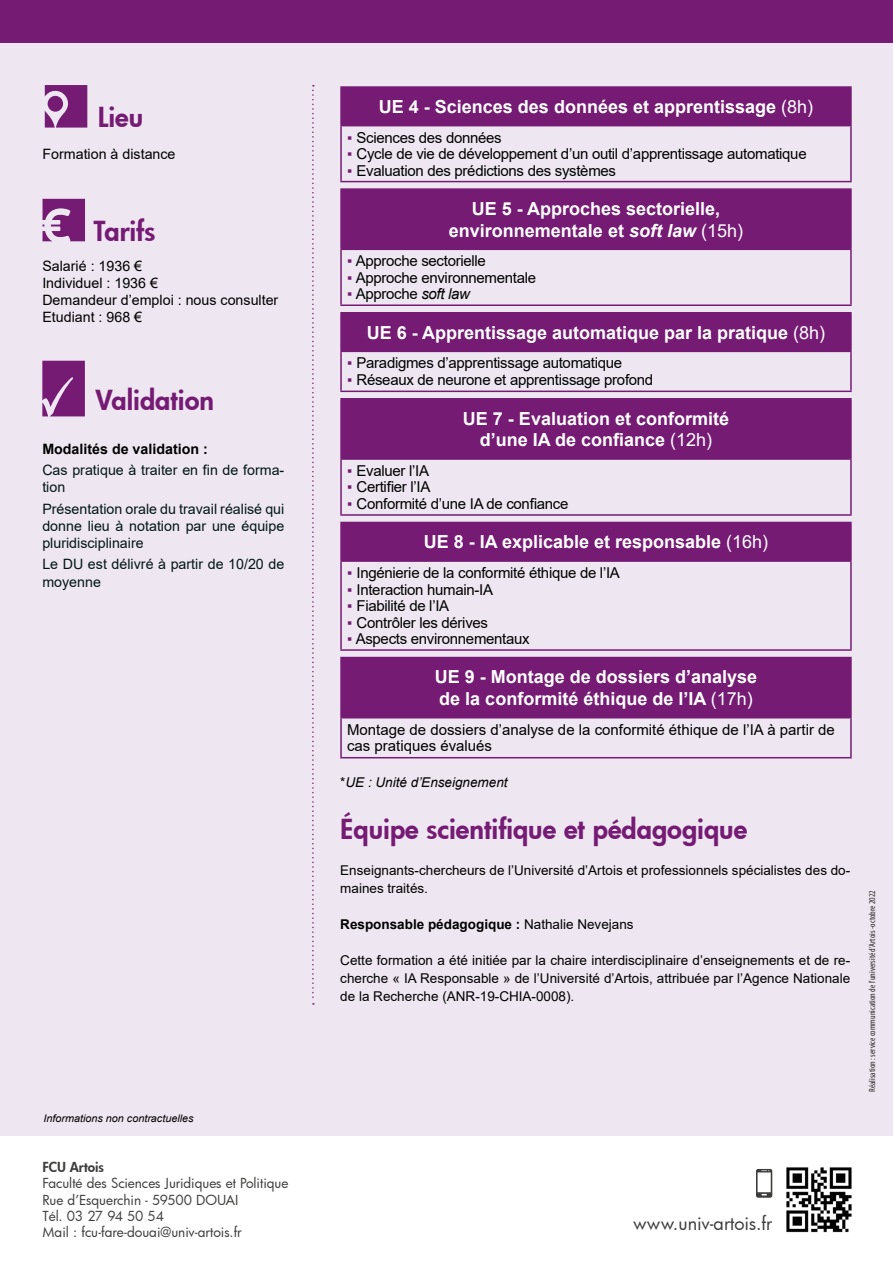
<style>
.page{position:relative;width:893px;height:1263px;background:#fff}
.page>*{position:absolute;margin:0;border:0;box-sizing:border-box;transform-origin:0 0}
.t1{font:800 27px "Futura";color:#751b74}
.t2{font:700 18px/21.6px "Arial";color:#fff;text-align:center}
.t3{font:18px "Futura";color:#3c3c3b}
.t4{font:15px "Arial";letter-spacing:-.02em;color:#000}
.t5{font:15px/16.5px "Arial";color:#000}
.t6{font:14.25px/17.1px "Arial";color:#031617}
.t7{font:14.25px/17.1px "Arial";color:#000}
.t8{font:700 14.25px "Arial";color:#000}
.t9{font:13.5px/18px "Arial";color:#000}
.t10{font:13.5px/16.2px "Futura";letter-spacing:-.005em;color:#3c3c3b}
.t11{font:700 13.5px "Arial";color:#000}
.t12{font:italic 13.5px "Arial";color:#000}
.t13{font:800 13.5px "Futura";color:#3c3c3b}
.t14{font:italic 10.5px "Arial";color:#000}
.t15{font:condensed 9px "Myriad Pro";color:#282827}
.s1{font-weight:400}
.s2{color:#751b74}
.s3{font-style:italic}
.s4{font-style:normal}
</style>
<div class="page">
<div style="left:0;top:43px;width:893px;height:1093px;background:#eee7f2"></div>
<div style="left:0;top:0;width:893px;height:43px;background:#751b74"></div>
<svg style="left:312px;top:85px;width:2px;height:920px"></svg>
<svg style="left:43px;top:199px;width:42px;height:42px"></svg>
<svg style="left:45px;top:85px;width:42px;height:43px"></svg>
<svg style="left:42px;top:361px;width:43px;height:55px;background:#823181"></svg>
<img style="left:786px;top:1167px;width:66px;height:66px">
<svg style="left:756px;top:1169px;width:16px;height:29px"></svg>
<div style="left:341px;top:87px;width:510px;height:39px;background:#751b74"></div>
<hr style="left:340px;top:126px;width:2px;height:55px;background:#751b74">
<hr style="left:850px;top:126px;width:2px;height:55px;background:#751b74">
<hr style="left:340px;top:181px;width:512px;height:1px;background:#751b74">
<hr style="left:340px;top:86px;width:512px;height:2px;background:#751b74">
<hr style="left:340px;top:88px;width:2px;height:37px;background:#751b74">
<hr style="left:850px;top:88px;width:2px;height:37px;background:#751b74">
<hr style="left:340px;top:125px;width:512px;height:1px;background:#751b74">
<div style="left:341px;top:189px;width:510px;height:60px;background:#751b74"></div>
<hr style="left:340px;top:250px;width:2px;height:54px;background:#751b74">
<hr style="left:850px;top:250px;width:2px;height:54px;background:#751b74">
<hr style="left:340px;top:304px;width:512px;height:2px;background:#751b74">
<hr style="left:340px;top:188px;width:512px;height:2px;background:#751b74">
<hr style="left:340px;top:190px;width:2px;height:59px;background:#751b74">
<hr style="left:850px;top:190px;width:2px;height:59px;background:#751b74">
<hr style="left:340px;top:249px;width:512px;height:1px;background:#751b74">
<div style="left:341px;top:313px;width:510px;height:38px;background:#751b74"></div>
<hr style="left:340px;top:352px;width:2px;height:39px;background:#751b74">
<hr style="left:850px;top:352px;width:2px;height:39px;background:#751b74">
<hr style="left:340px;top:391px;width:512px;height:1px;background:#751b74">
<hr style="left:340px;top:312px;width:512px;height:1px;background:#751b74">
<hr style="left:340px;top:313px;width:2px;height:38px;background:#751b74">
<hr style="left:850px;top:313px;width:2px;height:38px;background:#751b74">
<hr style="left:340px;top:351px;width:512px;height:1px;background:#751b74">
<div style="left:341px;top:399px;width:510px;height:60px;background:#751b74"></div>
<hr style="left:340px;top:460px;width:2px;height:54px;background:#751b74">
<hr style="left:850px;top:460px;width:2px;height:54px;background:#751b74">
<hr style="left:340px;top:514px;width:512px;height:2px;background:#751b74">
<hr style="left:340px;top:398px;width:512px;height:2px;background:#751b74">
<hr style="left:340px;top:400px;width:2px;height:58px;background:#751b74">
<hr style="left:850px;top:400px;width:2px;height:58px;background:#751b74">
<hr style="left:340px;top:458px;width:512px;height:2px;background:#751b74">
<div style="left:341px;top:522px;width:510px;height:39px;background:#751b74"></div>
<hr style="left:340px;top:562px;width:2px;height:87px;background:#751b74">
<hr style="left:850px;top:562px;width:2px;height:87px;background:#751b74">
<hr style="left:340px;top:649px;width:512px;height:2px;background:#751b74">
<hr style="left:340px;top:522px;width:512px;height:1px;background:#751b74">
<hr style="left:340px;top:523px;width:2px;height:37px;background:#751b74">
<hr style="left:850px;top:523px;width:2px;height:37px;background:#751b74">
<hr style="left:340px;top:560px;width:512px;height:2px;background:#751b74">
<div style="left:341px;top:657px;width:510px;height:61px;background:#751b74"></div>
<hr style="left:340px;top:718px;width:2px;height:39px;background:#751b74">
<hr style="left:850px;top:718px;width:2px;height:39px;background:#751b74">
<hr style="left:340px;top:757px;width:512px;height:1px;background:#751b74">
<hr style="left:340px;top:657px;width:512px;height:1px;background:#751b74">
<hr style="left:340px;top:658px;width:2px;height:59px;background:#751b74">
<hr style="left:850px;top:658px;width:2px;height:59px;background:#751b74">
<hr style="left:340px;top:717px;width:512px;height:1px;background:#751b74">
<h1 class="t1" style="left:98px;top:99px;width:47px">Lieu</h1>
<p class="t7" style="left:43px;top:146px;width:135px">Formation à distance</p>
<h1 class="t1" style="left:94px;top:212px;width:64px">Tarifs</h1>
<p class="t7" style="left:42px;top:257px;width:238px">Salarié : 1936 €<br>Individuel : 1936 €<br>Demandeur d’emploi : nous consulter<br>Etudiant : 968 €</p>
<h1 class="t1" style="left:96px;top:382px;width:120px">Validation</h1>
<p class="t8" style="left:42px;top:439px;width:167px">Modalités de validation :</p>
<p class="t6" style="left:42px;top:461px;width:243px">Cas pratique à traiter en fin de forma&shy;tion</p>
<p class="t6" style="left:42px;top:500px;width:243px;text-align:justify">Présentation orale du travail réalisé qui donne lieu à notation par une équipe pluridisciplinaire</p>
<p class="t6" style="left:42px;top:555px;width:243px;line-height:18px">Le DU est délivré à partir de 10/20 de moyenne</p>
<p class="t14" style="left:43px;top:1111px;width:152px">Informations non contractuelles</p>
<p class="t13" style="left:43px;top:1158px;width:63px">FCU Artois</p>
<p class="t10" style="left:43px;top:1175px;width:247px">Faculté des Sciences Juridiques et Politique Rue d’Esquerchin - 59500 DOUAI<br>Tél. 03 27 94 50 54<br>Mail : fcu-fare-douai@univ-artois.fr</p>
<p class="t2" style="left:379px;top:96px;width:436px">UE 4 - Sciences des données et apprentissage <span class="s1">(8h)</span></p>
<p class="t4" style="left:347px;top:127px;width:156px"><span class="s2">▪</span> Sciences des données</p>
<p class="t4" style="left:347px;top:143px;width:461px"><span class="s2">▪</span> Cycle de vie de développement d’un outil d’apprentissage automatique</p>
<p class="t4" style="left:347px;top:160px;width:271px"><span class="s2">▪</span> Evaluation des prédictions des systèmes</p>
<p class="t2" style="left:449px;top:198px;width:296px">UE 5 - Approches sectorielle, environnementale et <span class="s3">soft law</span> <span class="s1">(15h)</span></p>
<p class="t4" style="left:347px;top:251px;width:140px"><span class="s2">▪</span> Approche sectorielle</p>
<p class="t4" style="left:347px;top:267px;width:191px"><span class="s2">▪</span> Approche environnementale</p>
<p class="t4" style="left:347px;top:284px;width:125px"><span class="s2">▪</span> Approche <span class="s3">soft law</span></p>
<p class="t2" style="left:367px;top:322px;width:460px">UE 6 - Apprentissage automatique par la pratique <span class="s1">(8h)</span></p>
<p class="t4" style="left:347px;top:353px;width:277px"><span class="s2">▪</span> Paradigmes d’apprentissage automatique</p>
<p class="t4" style="left:347px;top:369px;width:308px"><span class="s2">▪</span> Réseaux de neurone et apprentissage profond</p>
<p class="t2" style="left:463px;top:408px;width:268px">UE 7 - Evaluation et conformité d’une IA de confiance <span class="s1">(12h)</span></p>
<p class="t4" style="left:347px;top:460px;width:84px"><span class="s2">▪</span> Evaluer l’IA</p>
<p class="t4" style="left:347px;top:477px;width:85px"><span class="s2">▪</span> Certifier l’IA</p>
<p class="t4" style="left:347px;top:493px;width:223px"><span class="s2">▪</span> Conformité d’une IA de confiance</p>
<p class="t2" style="left:424px;top:531px;width:346px">UE 8 - IA explicable et responsable <span class="s1">(16h)</span></p>
<p class="t4" style="left:347px;top:562px;width:274px"><span class="s2">▪</span> Ingénierie de la conformité éthique de l’IA</p>
<p class="t4" style="left:347px;top:579px;width:148px"><span class="s2">▪</span> Interaction humain-IA</p>
<p class="t4" style="left:347px;top:595px;width:104px"><span class="s2">▪</span> Fiabilité de l’IA</p>
<p class="t4" style="left:347px;top:612px;width:143px"><span class="s2">▪</span> Contrôler les dérives</p>
<p class="t4" style="left:347px;top:628px;width:184px"><span class="s2">▪</span> Aspects environnementaux</p>
<p class="t2" style="left:435px;top:666px;width:324px;text-align:left">UE 9 - Montage de dossiers d’analyse de la conformité éthique de l’IA <span class="s1">(17h)</span></p>
<p class="t5" style="left:347px;top:721px;width:489px">Montage de dossiers d’analyse de la conformité éthique de l’IA à partir de cas pratiques évalués</p>
<p class="t12" style="left:340px;top:773px;width:169px"><span class="s4">*</span>UE : Unité d’Enseignement</p>
<h1 class="t1" style="left:340px;top:811px;width:408px">Équipe scientifique et pédagogique</h1>
<p class="t9" style="left:340px;top:861px;width:511px">Enseignants-chercheurs de l’Université d’Artois et professionnels spécialistes des do&shy;maines traités.</p>
<p class="t11" style="left:340px;top:915px;width:295px">Responsable pédagogique : <span class="s1">Nathalie Nevejans</span></p>
<p class="t9" style="left:340px;top:951px;width:511px;text-align:justify">Cette formation a été initiée par la chaire interdisciplinaire d’enseignements et de re&shy;cherche « IA Responsable » de l’Université d’Artois, attribuée par l’Agence Nationale de la Recherche (ANR-19-CHIA-0008).</p>
<p class="t15" style="left:867px;top:1092px;width:203px;rotate:-90deg">Réalisation : service communication de l’université d’Artois -octobre 2022</p>
<p class="t3" style="left:633px;top:1211px;width:141px">www.univ-artois.fr</p>
</div>
